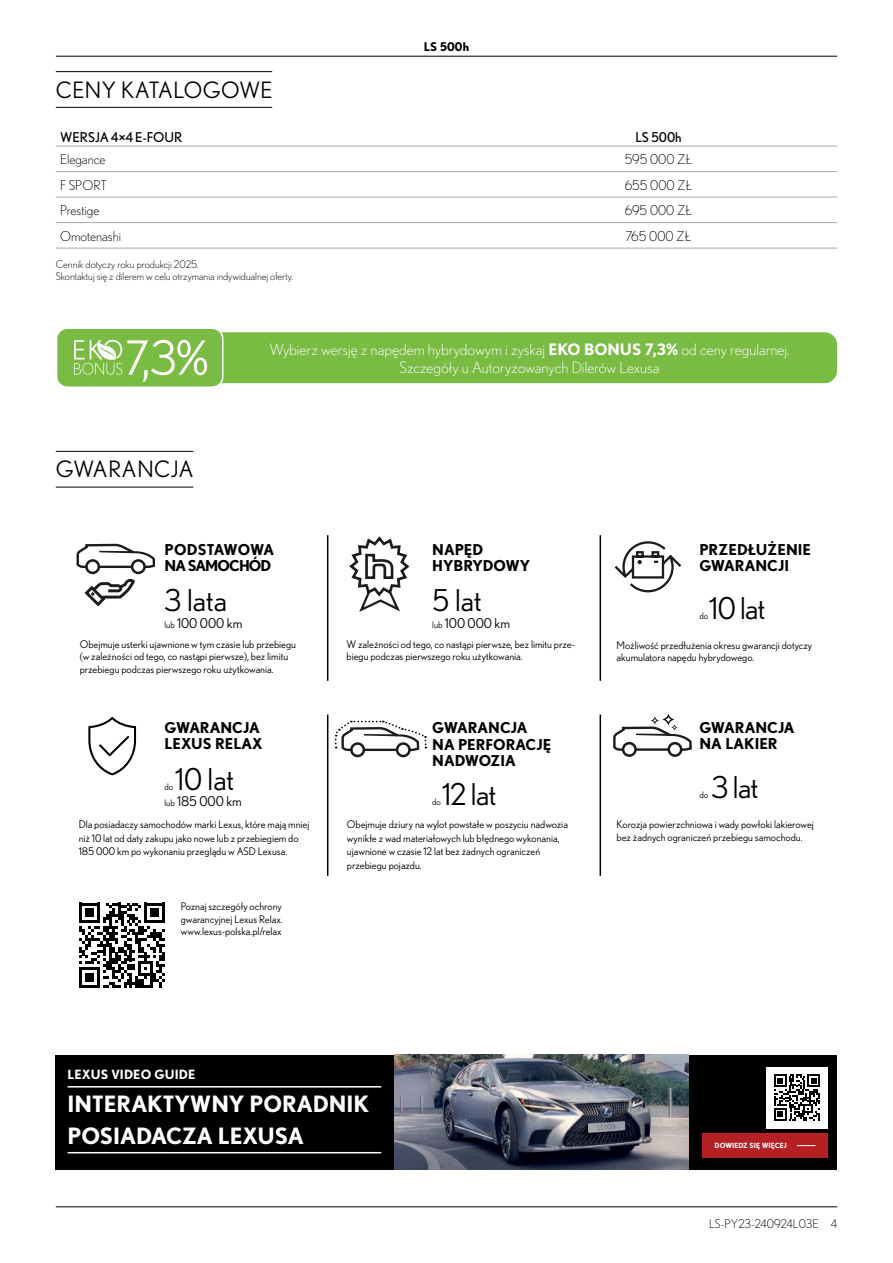
<style>
.page{position:relative;width:893px;height:1263px;background:#fff}
.page>*{position:absolute;margin:0;border:0;box-sizing:border-box;transform-origin:0 0}
.t1{font:30px "Nobel WGL";letter-spacing:-.01em;color:#000}
.t2{font:700 22.5px/32px "Nobel WGL";color:#fff}
.t3{font:22.5px "Nobel Pl";letter-spacing:.02em;color:#000}
.t4{font:300 15.75px/18.9px "Nobel WGL";color:#fff;text-align:center}
.t5{font:700 15px/16.5px "Nobel WGL";color:#000}
.t6{font:700 15px/15.8px "Nobel WGL";letter-spacing:-.05em;color:#000}
.t7{font:300 13.5px "Nobel WGL";color:#000}
.t8{font:13.5px "Nobel WGL";color:#000}
.t9{font:13.5px "Nobel WGL";color:#000}
.t10{font:700 12.75px "Nobel WGL";letter-spacing:.01em;color:#fff}
.t11{font:300 12px "Nobel WGL";color:#000}
.t12{font:700 12px "Nobel WGL";color:#000}
.t13{font:10.5px/12.6px "Nobel WGL";color:#000}
.t14{font:300 10.5px/12.6px "Nobel WGL";color:#000}
.t15{font:9px "Nobel WGL";letter-spacing:-.02em;color:#000}
.t16{font:700 7.05px "Nobel WGL";color:#fff}
.s1{font-weight:700}
.s2{font-size:9px}
</style>
<div class="page">
<hr style="left:56px;top:56px;width:781px;height:1px;background:#000">
<hr style="left:56px;top:1206px;width:781px;height:1px;background:#000">
<hr style="left:56px;top:71px;width:216px;height:1px;background:#000">
<hr style="left:56px;top:107px;width:216px;height:1px;background:#000">
<hr style="left:56px;top:171px;width:424px;height:1px;background:#a7a9ac">
<hr style="left:480px;top:171px;width:357px;height:1px;background:#a7a9ac">
<hr style="left:56px;top:197px;width:424px;height:1px;background:#a7a9ac">
<hr style="left:480px;top:197px;width:357px;height:1px;background:#a7a9ac">
<hr style="left:56px;top:222px;width:424px;height:1px;background:#a7a9ac">
<hr style="left:480px;top:222px;width:357px;height:1px;background:#a7a9ac">
<hr style="left:56px;top:248px;width:424px;height:1px;background:#a7a9ac">
<hr style="left:480px;top:248px;width:357px;height:1px;background:#a7a9ac">
<hr style="left:56px;top:146px;width:424px;height:1px;background:#a7a9ac">
<hr style="left:480px;top:146px;width:357px;height:1px;background:#a7a9ac">
<div style="left:56px;top:1054px;width:781px;height:115px;background:#000"></div>
<div style="left:702px;top:1133px;width:126px;height:25px;background:#b42024"></div>
<svg style="left:797px;top:1145px;width:18px;height:1px"></svg>
<hr style="left:68px;top:1086px;width:313px;height:1px;background:#fff">
<hr style="left:68px;top:1152px;width:313px;height:1px;background:#fff">
<img style="left:395px;top:1054px;width:294px;height:115px">
<div style="left:766px;top:1067px;width:62px;height:61px;background:#fff"></div>
<svg style="left:774px;top:1074px;width:46px;height:47px"></svg>
<div style="left:57px;top:332px;width:780px;height:51px;background:#79bb43;border-radius:13px"></div>
<div style="left:57px;top:328px;width:166px;height:59px;background:#79bb43;border-radius:11px"></div>
<div style="left:56px;top:327px;width:167px;height:61px;border:2px solid #fff;border-radius:11px"></div>
<svg style="left:74px;top:340px;width:133px;height:42px"></svg>
<hr style="left:56px;top:451px;width:137px;height:1px;background:#000">
<hr style="left:56px;top:487px;width:137px;height:1px;background:#000">
<hr style="left:327px;top:535px;width:1px;height:146px;background:#000">
<hr style="left:600px;top:535px;width:1px;height:146px;background:#000">
<svg style="left:349px;top:536px;width:61px;height:76px"></svg>
<svg style="left:614px;top:541px;width:68px;height:52px"></svg>
<svg style="left:80px;top:902px;width:85px;height:86px"></svg>
<hr style="left:327px;top:714px;width:1px;height:162px;background:#000">
<svg style="left:335px;top:720px;width:92px;height:37px"></svg>
<svg style="left:88px;top:717px;width:48px;height:58px"></svg>
<svg style="left:613px;top:713px;width:78px;height:44px"></svg>
<svg style="left:77px;top:544px;width:78px;height:63px"></svg>
<hr style="left:600px;top:714px;width:1px;height:162px;background:#000">
<p class="t12" style="left:424px;top:38px;width:47px">LS 500h</p>
<h2 class="t3" style="left:56px;top:77px;width:218px">CENY KATALOGOWE</h2>
<p class="t9" style="left:60px;top:127px;width:124px">WERSJA 4×4 E-FOUR</p>
<p class="t9" style="left:635px;top:127px;width:48px">LS 500h</p>
<p class="t7" style="left:60px;top:150px;width:47px">Elegance</p>
<p class="t7" style="left:625px;top:150px;width:69px">595 000 ZŁ</p>
<p class="t7" style="left:60px;top:175px;width:48px">F SPORT</p>
<p class="t7" style="left:625px;top:175px;width:69px">655 000 ZŁ</p>
<p class="t7" style="left:60px;top:201px;width:41px">Prestige</p>
<p class="t7" style="left:625px;top:201px;width:69px">695 000 ZŁ</p>
<p class="t7" style="left:60px;top:226px;width:63px">Omotenashi</p>
<p class="t7" style="left:626px;top:226px;width:67px">765 000 ZŁ</p>
<p class="t14" style="left:56px;top:257px;width:239px">Cennik dotyczy roku produkcji 2025.<br>Skontaktuj się z dilerem w celu otrzymania indywidualnej oferty.</p>
<h2 class="t3" style="left:56px;top:456px;width:139px">GWARANCJA</h2>
<h3 class="t4" style="left:269px;top:339px;width:522px">Wybierz wersję z napędem hybrydowym i zyskaj <span class="s1">EKO BONUS 7,3%</span> od ceny regularnej.<br>Szczegóły u Autoryzowanych Dilerów Lexusa</h3>
<h3 class="t6" style="left:165px;top:542px;width:111px">PODSTAWOWA<br>NA SAMOCHÓD</h3>
<h3 class="t5" style="left:432px;top:542px;width:99px;line-height:15.8px">NAPĘD<br>HYBRYDOWY</h3>
<h3 class="t5" style="left:699px;top:542px;width:113px;line-height:15.8px">PRZEDŁUŻENIE<br>GWARANCJI</h3>
<h1 class="t1" style="left:165px;top:579px;width:64px">3 lata</h1>
<p class="t8" style="left:165px;top:613px;width:79px"><span class="s2">lub</span> 100 000 km</p>
<h1 class="t1" style="left:432px;top:579px;width:51px">5 lat</h1>
<p class="t8" style="left:432px;top:613px;width:79px"><span class="s2">lub</span> 100 000 km</p>
<h1 class="t1" style="left:709px;top:587px;width:58px">10 lat</h1>
<p class="t15" style="left:699px;top:610px;width:10px">do</p>
<p class="t13" style="left:80px;top:637px;width:218px">Obejmuje usterki ujawnione w tym czasie lub przebiegu (w zależności od tego, co nastąpi pierwsze), bez limitu przebiegu podczas pierwszego roku użytkowania.</p>
<p class="t13" style="left:347px;top:637px;width:230px">W zależności od tego, co nastąpi pierwsze, bez limitu prze&shy;biegu podczas pierwszego roku użytkowania.</p>
<p class="t13" style="left:617px;top:638px;width:197px">Możliwość przedłużenia okresu gwarancji dotyczy akumulatora napędu hybrydowego.</p>
<h3 class="t5" style="left:165px;top:719px;width:100px">GWARANCJA<br>LEXUS RELAX</h3>
<h1 class="t1" style="left:175px;top:758px;width:61px">10 lat</h1>
<p class="t8" style="left:165px;top:792px;width:79px"><span class="s2">lub</span> 185 000 km</p>
<p class="t15" style="left:165px;top:780px;width:10px">do</p>
<p class="t13" style="left:79px;top:817px;width:232px;line-height:13.8px">Dla posiadaczy samochodów marki Lexus, które mają mniej niż 10 lat od daty zakupu jako nowe lub z przebiegiem do<br>185 000 km po wykonaniu przeglądu w ASD Lexusa.</p>
<p class="t13" style="left:181px;top:899px;width:104px;text-align:justify">Poznaj szczegóły ochrony gwarancyjnej Lexus Relax. www.lexus-polska.pl/relax</p>
<h3 class="t5" style="left:432px;top:719px;width:121px">GWARANCJA<br>NA PERFORACJĘ<br>NADWOZIA</h3>
<h1 class="t1" style="left:442px;top:773px;width:56px">12 lat</h1>
<p class="t15" style="left:432px;top:796px;width:10px">do</p>
<p class="t13" style="left:347px;top:817px;width:222px;line-height:13.8px">Obejmuje dziury na wylot powstałe w poszyciu nadwozia wynikłe z wad materiałowych lub błędnego wykonania, ujawnione w czasie 12 lat bez żadnych ograniczeń przebiegu pojazdu.</p>
<h3 class="t5" style="left:699px;top:719px;width:97px">GWARANCJA<br>NA LAKIER</h3>
<h1 class="t1" style="left:712px;top:766px;width:48px">3 lat</h1>
<p class="t15" style="left:699px;top:788px;width:10px">do</p>
<p class="t13" style="left:617px;top:816px;width:199px;line-height:13.8px">Korozja powierzchniowa i wady powłoki lakierowej bez żadnych ograniczeń przebiegu samochodu.</p>
<p class="t10" style="left:68px;top:1065px;width:129px">LEXUS VIDEO GUIDE</p>
<h2 class="t2" style="left:68px;top:1087px;width:303px">INTERAKTYWNY PORADNIK<br>POSIADACZA LEXUSA</h2>
<p class="t16" style="left:715px;top:1140px;width:74px">DOWIEDZ SIĘ WIĘCEJ</p>
<p class="t11" style="left:709px;top:1215px;width:130px">LS-PY23-240924L03E 4</p>
</div>
